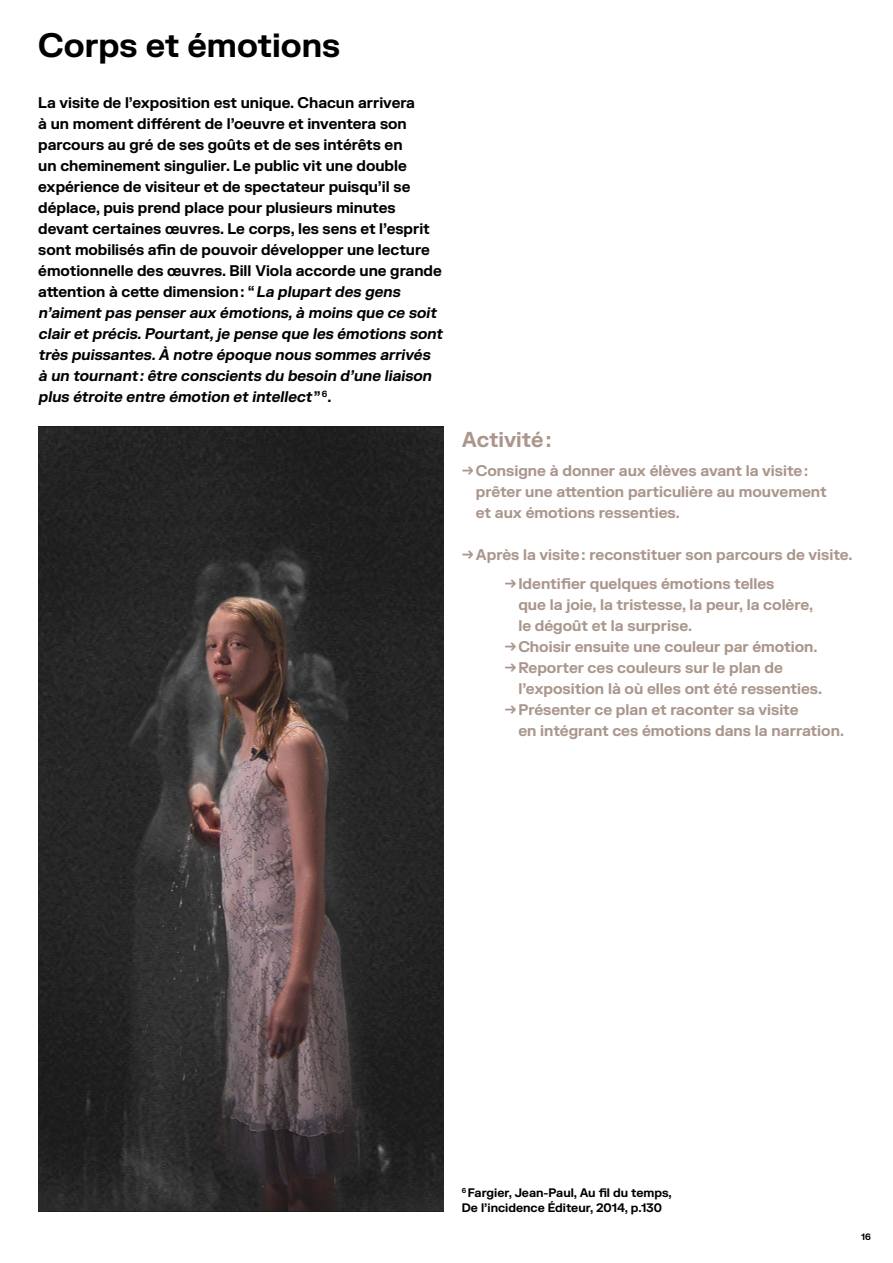
<style>
.page{position:relative;width:893px;height:1263px;background:#fff}
.page>*{position:absolute;margin:0;border:0;box-sizing:border-box;transform-origin:0 0}
.t1{font:700 33px "FK Grotesk";color:#000}
.t2{font:700 21px "FK Grotesk";color:#aa968c}
.t3{font:700 15px/21px "FK Grotesk";color:#000}
.t4{font:700 15px/21px "FK Grotesk";color:#aa968c}
.t5{font:700 12px/15px "FK Grotesk";color:#000}
.t6{font:700 9px "FK Grotesk";color:#000}
.s1{font-style:italic}
</style>
<div class="page">
<img style="left:38px;top:427px;width:406px;height:785px">
<h1 class="t1" style="left:38px;top:20px;width:303px">Corps et émotions</h1>
<p class="t3" style="left:38px;top:91px;width:409px">La visite de l’exposition est unique. Chacun arrivera<br>à un moment différent de l’oeuvre et inventera son parcours au gré de ses goûts et de ses intérêts en<br>un cheminement singulier. Le public vit une double expérience de visiteur et de spectateur puisqu’il se déplace, puis prend place pour plusieurs minutes devant certaines œuvres. Le corps, les sens et l’esprit sont mobilisés afin de pouvoir développer une lecture émotionnelle des œuvres. Bill Viola accorde une grande attention à cette dimension: “<span class="s1">La plupart des gens n’aiment pas penseraux émotions,à moins que ce soit clairet précis.Pourtant,je pense que les émotions sont très puissantes.À notre époque nous sommes arrivés à un tournant :être conscients du besoin d’une liaison plus étroite entre émotion et intellect</span> ” <sup>6</sup> .</p>
<h2 class="t2" style="left:462px;top:423px;width:91px">Activité:</h2>
<p class="t4" style="left:476px;top:460px;width:352px;text-indent:-14px">→ Consigne à donner aux élèves avant la visite: prêter une attention particulière au mouvement et aux émotions ressenties.</p>
<p class="t4" style="left:462px;top:544px;width:392px">→ Après la visite: reconstituer son parcours de visite.</p>
<p class="t4" style="left:518px;top:572px;width:296px;text-indent:-14px">→ Identifier quelques émotions telles<br>que la joie, la tristesse, la peur, la colère, le dégoût et la surprise.</p>
<p class="t4" style="left:504px;top:635px;width:315px">→ Choisir ensuite une couleur par émotion.</p>
<p class="t4" style="left:518px;top:656px;width:305px;text-indent:-14px">→ Reporter ces couleurs sur le plan de l’exposition là où elles ont été ressenties.</p>
<p class="t4" style="left:518px;top:698px;width:327px;text-indent:-14px">→ Présenter ce plan et raconter sa visite<br>en intégrant ces émotions dans la narration.</p>
<p class="t5" style="left:462px;top:1184px;width:211px"><sup>6</sup> Fargier, Jean-Paul, Au fil du temps,<br>De l’incidence Éditeur, 2014, p.130</p>
<p class="t6" style="left:861px;top:1230px;width:11px">16</p>
</div>
